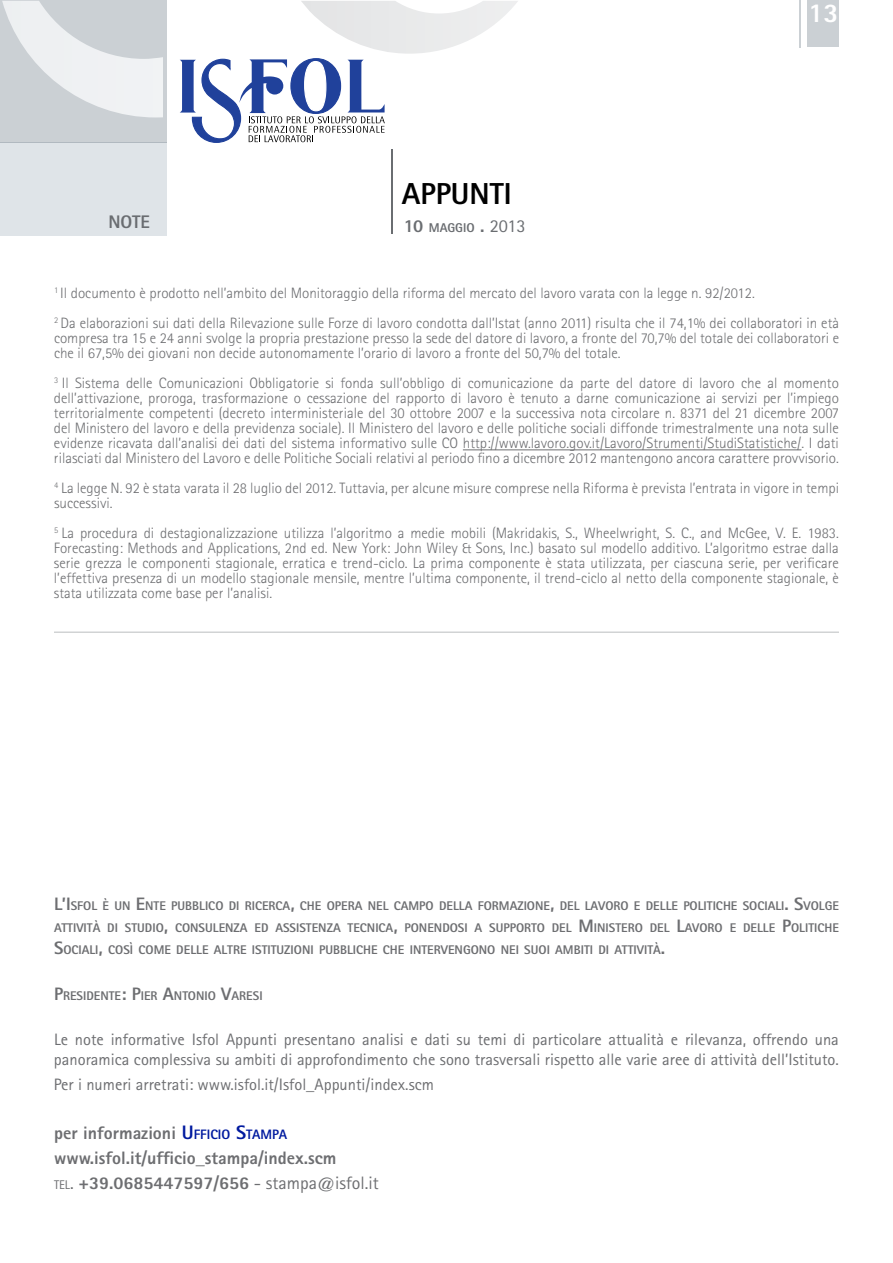
<style>
.page{position:relative;width:893px;height:1263px;background:#fff}
.page>*{position:absolute;margin:0;border:0;box-sizing:border-box;transform-origin:0 0}
.t1{font:800 30.3px "Rotis Sans Serif";color:#000}
.t2{font:800 27px "Rotis Sans Serif";color:#fff}
.t3{font:800 18.15px "Rotis Sans Serif";color:#6a6d71}
.t4{font:800 18px/25.2px "Rotis Sans Serif";color:#6d6e71}
.t5{font:16.5px/19.8px "Rotis Sans Serif";color:#6d6e71}
.t6{font:300 15px/15px "Rotis Sans Serif";color:#6d6e71}
.t7{font:800 12.75px "Rotis Sans Serif";color:#6a6d71}
.t8{font:800 12.6px "Rotis Sans Serif";color:#6d6e71}
.s1{font-size:18.15px}
.s2{font-weight:400;font-size:18.15px}
.s3{font-size:18px}
.s4{font-size:19.5px;color:#001a9f}
.s5{font-size:13.65px;color:#001a9f}
.s6{font-weight:400;font-size:12.6px}
.s7{font-weight:400}
.s8{font-style:inherit}
</style>
<div class="page">
<hr style="left:463px;top:449px;width:338px;height:1px;background:#6d6e71">
<hr style="left:54px;top:631px;width:785px;height:2px;background:#d1d3d4">
<div style="left:0;top:0;width:167px;height:143px;background:#cbd0d4"></div>
<div style="left:0;top:143px;width:167px;height:93px;background:#dfe4e8"></div>
<hr style="left:391px;top:149px;width:2px;height:85px;background:#6a6d71">
<svg style="left:2px;top:1px;width:516px;height:116px"></svg>
<hr style="left:799px;top:0;width:2px;height:48px;background:#cbd0d4">
<div style="left:807px;top:0;width:32px;height:47px;background:#cbd0d4"></div>
<svg style="left:180px;top:58px;width:205px;height:85px"></svg>
<p class="t3" style="left:108px;top:210px;width:43px">NOTE</p>
<h1 class="t1" style="left:402px;top:175px;width:111px">APPUNTI</h1>
<p class="t7" style="left:404px;top:220px;width:123px"><span class="s1">10</span> MAGGIO <span class="s1">.</span> <span class="s2">2013</span></p>
<h2 class="t2" style="left:808px;top:-5px;width:32px">13</h2>
<p class="t6" style="left:54px;top:278px;width:787px;line-height:30px"><sup>1</sup> I l documento è prodotto nell’ambito del Monitoraggio della riforma del mercato del lavoro varata con la legge n. 92/2012.<br><sup>2</sup> Da elaborazioni sui dati della Rilevazione sulle Forze di lavoro condotta dall’Istat (anno 2011) risulta che il 74,1% dei collaboratori in età</p>
<p class="t6" style="left:54px;top:331px;width:787px">compresa tra 15 e 24 anni svolge la propria prestazione presso la sede del datore di lavoro, a fronte del 70,7% del totale dei collaboratori e che il 67,5% dei giovani non decide autonomamente l’orario di lavoro a fronte del 50,7% del totale.</p>
<p class="t6" style="left:54px;top:376px;width:786px;text-align:justify"><sup>3</sup> I l Sistema delle Comunicazioni Obbligatorie si fonda sull’obbligo di comunicazione da parte del datore di lavoro che al momento dell’attivazione, proroga, trasformazione o cessazione del rapporto di lavoro è tenuto a darne comunicazione ai servizi per l’impiego territorialmente competenti (decreto interministeriale del 30 ottobre 2007 e la successiva nota circolare n. 8371 del 21 dicembre 2007 del M inistero del lavoro e della previdenza sociale). I l M inistero del lavoro e delle politiche sociali diffonde trimestralmente una nota sulle evidenze ricavata dall’analisi dei dati del sistema informativo sulle CO http://www.lavoro.gov.it/Lavoro/Strumenti/StudiStatistiche/. I dati rilasciati dal M inistero del Lavoro e delle Politiche Sociali relativi al periodo fino a dicembre 2012 mantengono ancora carattere provvisorio.</p>
<p class="t6" style="left:54px;top:481px;width:786px"><sup>4</sup> La legge N. 92 è stata varata il 28 luglio del 2012. Tuttavia, per alcune misure comprese nella Riforma è prevista l’entrata in vigore in tempi successivi.</p>
<p class="t6" style="left:54px;top:526px;width:786px;text-align:justify"><sup>5</sup> La procedura di destagionalizzazione utilizza l’algoritmo a medie mobili (Makridakis, S., Wheelwright, S. C., and McGee, V. E. 1983.<br>Forecasting: Methods and Applications, 2nd ed. New York: John Wiley &amp; Sons, I nc.) basato sul modello additivo. L’algoritmo estrae dalla serie grezza le componenti stagionale, erratica e trend-ciclo. La prima componente è stata utilizzata, per ciascuna serie, per verificare l’effettiva presenza di un modello stagionale mensile, mentre l’ultima componente, il trend-ciclo al netto della componente stagionale, è stata utilizzata come base per l’analisi.</p>
<p class="t8" style="left:54px;top:898px;width:99px"><span class="s3">L’I</span>SFOL È UN <span class="s3">E</span>NTE</p>
<p class="t8" style="left:171px;top:898px;width:81px">PUBBLICODI RICERCA</p>
<p class="t8" style="left:290px;top:898px;width:53px"><span class="s3">,</span> CHE OPERA</p>
<p class="t8" style="left:368px;top:898px;width:8px">NEL</p>
<p class="t8" style="left:394px;top:898px;width:53px">CAMPO DELLA</p>
<p class="t8" style="left:478px;top:898px;width:90px">FORMAZIONE<span class="s3">,</span> DEL</p>
<p class="t8" style="left:585px;top:898px;width:69px">LAVOROEDELLE</p>
<p class="t8" style="left:683px;top:898px;width:21px">POLITIC</p>
<p class="t8" style="left:723px;top:898px;width:116px">HE SOCIALI <span class="s3">. S</span>VOLGE</p>
<p class="t8" style="left:54px;top:920px;width:7px">ATTIVIT</p>
<p class="t8" style="left:93px;top:920px;width:40px">ÀDI STUDI</p>
<p class="t8" style="left:156px;top:920px;width:43px">O<span class="s3">,</span> CONSULENZA</p>
<p class="t8" style="left:254px;top:920px;width:29px">ED ASSISTENZA</p>
<p class="t8" style="left:348px;top:920px;width:8px">TECNICA</p>
<p class="t8" style="left:393px;top:920px;width:34px"><span class="s3">,</span> PONEND</p>
<p class="t8" style="left:450px;top:920px;width:47px">OSI ASUPP</p>
<p class="t8" style="left:516px;top:920px;width:85px">ORTODEL <span class="s3">M</span>INISTER</p>
<p class="t8" style="left:635px;top:920px;width:116px">ODEL <span class="s3">L</span>AVOROEDELLE</p>
<p class="t8" style="left:782px;top:920px;width:23px"><span class="s3">P</span>OLITIC</p>
<p class="t8" style="left:824px;top:920px;width:15px">HE</p>
<p class="t8" style="left:54px;top:941px;width:130px"><span class="s3">S</span>OCIALI <span class="s3">,</span> COSÌ COME DELLE</p>
<p class="t8" style="left:214px;top:941px;width:8px">ALTRE</p>
<p class="t8" style="left:252px;top:941px;width:7px">ISTITUZI</p>
<p class="t8" style="left:294px;top:941px;width:124px">ONI PUBBLICHE CHE INTERVEN</p>
<p class="t8" style="left:463px;top:941px;width:45px">GONO NEI</p>
<p class="t8" style="left:524px;top:941px;width:97px">SUOI AMBITI DI ATTIVIT</p>
<p class="t8" style="left:653px;top:941px;width:14px">À<span class="s3">.</span></p>
<p class="t8" style="left:54px;top:988px;width:17px"><span class="s3">P</span>RESIDENTE</p>
<p class="t8" style="left:121px;top:988px;width:118px"><span class="s3">: P</span>IER <span class="s3">A</span>NTONI O <span class="s3">V</span>ARESI</p>
<p class="t5" style="left:54px;top:1030px;width:786px">Le note informative Isfol Appunti presentano analisi e dati su temi di particolare attualità e rilevanza, offrendo una panoramica complessiva su ambiti di approfondimento che sono trasversali rispetto alle varie aree di attività dell’Istituto.</p>
<p class="t5" style="left:54px;top:1075px;width:382px">Per i numeri arretrati: www.isfol.it/Isfol_Appunti/index.scm</p>
<p class="t4" style="left:54px;top:1120px;width:326px">per informazioni <span class="s4">U</span><span class="s5">FFICIO</span> <span class="s4">S</span><span class="s5">TAMPA </span>www.isfol.it/ufficio_stampa/index.scm<br><span class="s6">tel</span><span class="s7">.</span> <span class="s8">+39.0685447597/656</span> <span class="s7">-</span> <span class="s7">stampa@isfol.it</span></p>
</div>
